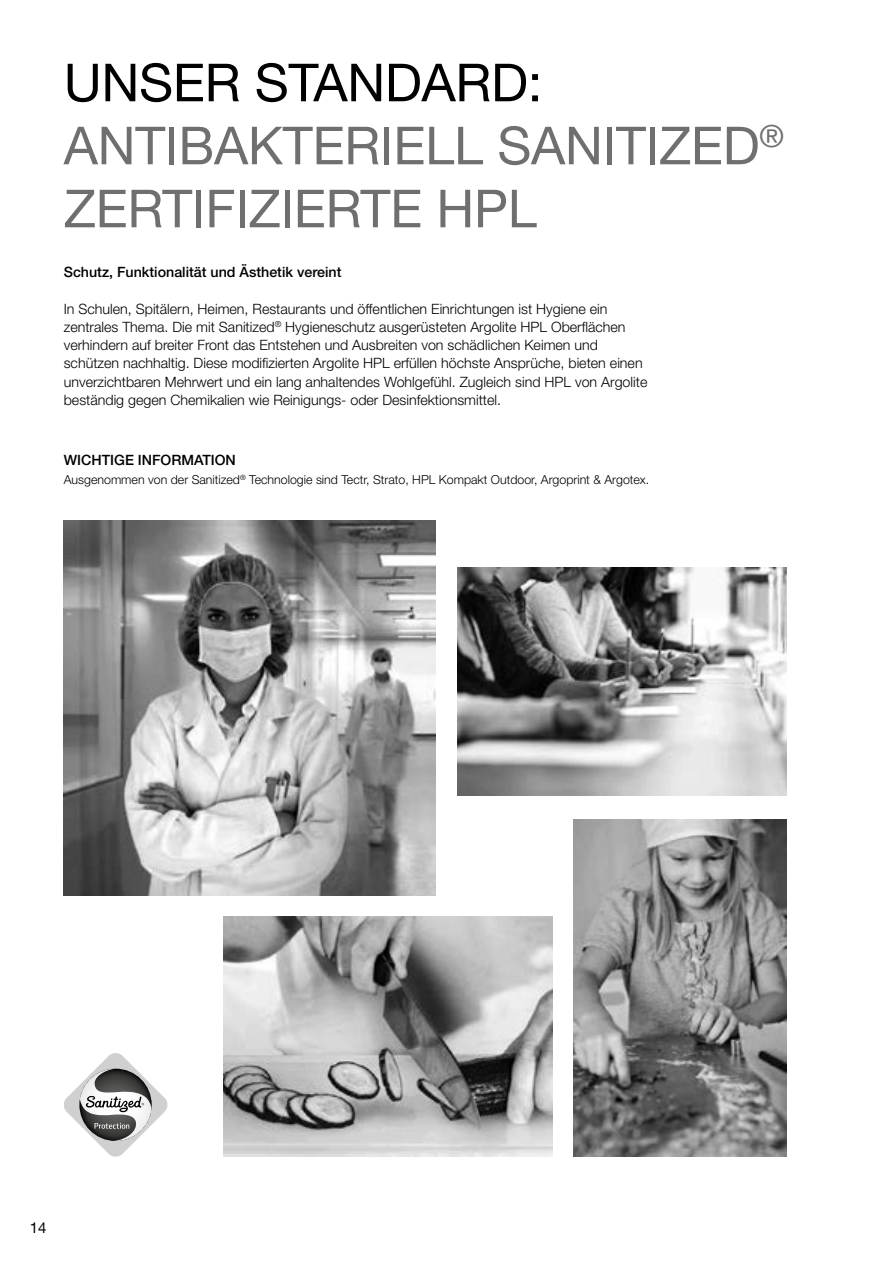
<style>
.page{position:relative;width:893px;height:1263px;background:#fff}
.page>*{position:absolute;margin:0;border:0;box-sizing:border-box;transform-origin:0 0}
.t1{font:52.5px/63px "Helvetica Neue LT Std";letter-spacing:-.005em;color:#706f6f}
.t2{font:15px "Helvetica Neue LT Std";color:#000}
.t3{font:300 14.25px/18.3px "Helvetica Neue LT Std";color:#000}
.t4{font:500 14.25px "Helvetica Neue LT Std";color:#000}
.t5{font:300 12.3px "Helvetica Neue LT Std";color:#000}
.s1{color:#000}
</style>
<div class="page">
<img style="left:64px;top:521px;width:372px;height:374px">
<img style="left:457px;top:568px;width:330px;height:228px">
<img style="left:574px;top:819px;width:213px;height:337px">
<img style="left:223px;top:917px;width:330px;height:240px">
<svg style="left:64px;top:1053px;width:103px;height:104px"></svg>
<h1 class="t1" style="left:64px;top:50px;width:722px"><span class="s1">UNSER STANDARD:<br></span>ANTIBAKTERIELL SANITIZED<sup>®<br></sup>ZERTIFIZIERTE HPL</h1>
<p class="t4" style="left:64px;top:263px;width:279px">Schutz, Funktionalität und Ästhetik vereint</p>
<p class="t3" style="left:64px;top:299px;width:585px">In Schulen, Spitälern, Heimen, Restaurants und öffentlichen Einrichtungen ist Hygiene ein zentrales Thema. Die mit Sanitized<sup>®</sup> Hygieneschutz ausgerüsteten Argolite HPL Oberflächen verhindern auf breiter Front das Entstehen und Ausbreiten von schädlichen Keimen und schützen nachhaltig. Diese modifizierten Argolite HPL erfüllen höchste Ansprüche, bieten einen unverzichtbaren Mehrwert und ein lang anhaltendes Wohlgefühl. Zugleich sind HPL von Argolite beständig gegen Chemikalien wie Reinigungs- oder Desinfektionsmittel.</p>
<p class="t4" style="left:64px;top:452px;width:174px">WICHTIGE INFORMATION</p>
<p class="t5" style="left:64px;top:472px;width:587px">Ausgenommen von der Sanitized<sup>®</sup> Technologie sind Tectr, Strato, HPL Kompakt Outdoor, Argoprint &amp; Argotex.</p>
<p class="t2" style="left:30px;top:1219px;width:18px">14</p>
</div>
